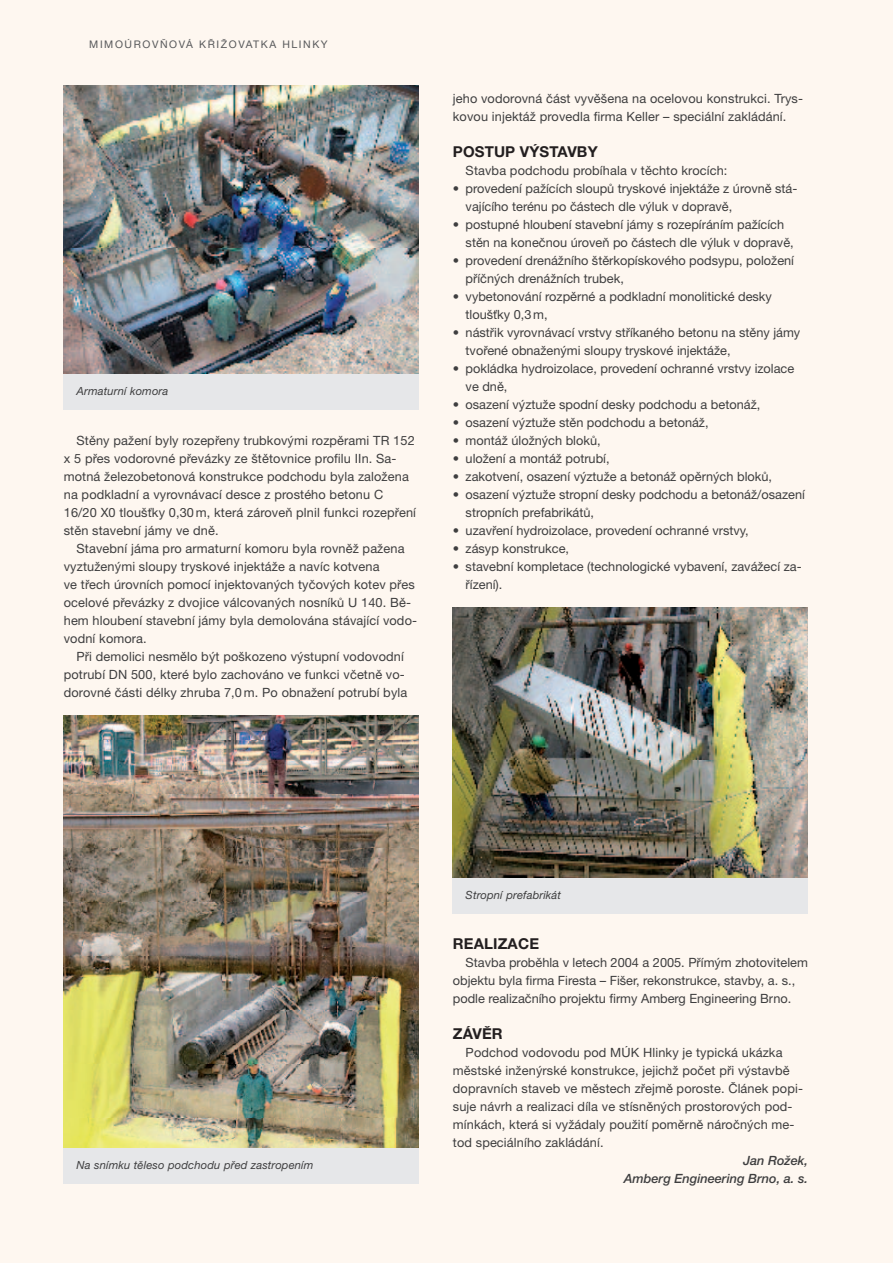
<style>
.page{position:relative;width:893px;height:1263px;background:#fef7f0}
.page>*{position:absolute;margin:0;border:0;box-sizing:border-box;transform-origin:0 0}
.t1{font:700 15px "Helvetica Neue CE";letter-spacing:.01em;color:#231f20}
.t2{font:12.75px/18px "Helvetica Neue CE";letter-spacing:.01em;color:#3e3e3f}
.t3{font:italic 500 12.75px/18px "Helvetica Neue CE";color:#3e3e3f;text-align:right}
.t4{font:italic 11.25px "Helvetica Neue CE";letter-spacing:.01em;color:#3e3e3f}
.t5{font:10.5px "Helvetica Neue CE";letter-spacing:.15em;color:#57585a}
</style>
<div class="page">
<div style="left:64px;top:715px;width:355px;height:468px;background:#e6e7e9"></div>
<div style="left:453px;top:607px;width:355px;height:306px;background:#e6e7e9"></div>
<div style="left:64px;top:85px;width:355px;height:324px;background:#e6e7e9"></div>
<img style="left:64px;top:715px;width:355px;height:432px">
<img style="left:453px;top:607px;width:355px;height:270px">
<img style="left:64px;top:85px;width:355px;height:288px">
<p class="t5" style="left:89px;top:41px;width:240px">MIMOÚROVŇOVÁ KŘIŽOVATKA HLINKY</p>
<p class="t4" style="left:77px;top:387px;width:93px">Armaturní komora</p>
<p class="t2" style="left:64px;top:433px;width:354px;text-indent:13px">Stěny pažení byly rozepřeny trubkovými rozpěrami TR 152 x 5 přes vodorovné převázky ze štětovnice profilu IIn. Sa&shy;motná železobetonová konstrukce podchodu byla založena na podkladní a vyrovnávací desce z prostého betonu C 16/20 X0 tloušťky 0,30 m, která zároveň plnil funkci rozepření stěn stavební jámy ve dně.</p>
<p class="t2" style="left:64px;top:541px;width:355px;text-indent:13px">Stavební jáma pro armaturní komoru byla rovněž pažena vyztuženými sloupy tryskové injektáže a navíc kotvena<br>ve třech úrovních pomocí injektovaných tyčových kotev přes ocelové převázky z dvojice válcovaných nosníků U 140. Bě&shy;hem hloubení stavební jámy byla demolována stávající vodo&shy;vodní komora.</p>
<p class="t2" style="left:64px;top:649px;width:345px;text-indent:13px">Při demolici nesmělo být poškozeno výstupní vodovodní potrubí DN 500, které bylo zachováno ve funkci včetně vo&shy;dorovné části délky zhruba 7,0 m. Po obnažení potrubí byla</p>
<p class="t2" style="left:453px;top:91px;width:352px">jeho vodorovná část vyvěšena na ocelovou konstrukci. Trys&shy;kovou injektáž provedla firma Keller – speciální zakládání.</p>
<p class="t1" style="left:453px;top:146px;width:146px">POSTUP VÝSTAVBY</p>
<p class="t2" style="left:466px;top:163px;width:263px">Stavba podchodu probíhala v těchto krocích:</p>
<p class="t2" style="left:466px;top:181px;width:333px;text-indent:-13px">• provedení pažících sloupů tryskové injektáže z úrovně stá&shy;vajícího terénu po částech dle výluk v dopravě,</p>
<p class="t2" style="left:466px;top:217px;width:330px;text-indent:-13px">• postupné hloubení stavební jámy s rozepíráním pažících stěn na konečnou úroveň po částech dle výluk v dopravě,</p>
<p class="t2" style="left:466px;top:253px;width:330px;text-indent:-13px">• provedení drenážního štěrkopískového podsypu, položení příčných drenážních trubek,</p>
<p class="t2" style="left:466px;top:289px;width:308px;text-indent:-13px">• vybetonování rozpěrné a podkladní monolitické desky tloušťky 0,3 m,</p>
<p class="t2" style="left:466px;top:325px;width:336px;text-indent:-13px">• nástřik vyrovnávací vrstvy stříkaného betonu na stěny jámy tvořené obnaženými sloupy tryskové injektáže,</p>
<p class="t2" style="left:466px;top:361px;width:330px;text-indent:-13px">• pokládka hydroizolace, provedení ochranné vrstvy izolace ve dně,</p>
<p class="t2" style="left:453px;top:397px;width:309px">• osazení výztuže spodní desky podchodu a betonáž,</p>
<p class="t2" style="left:453px;top:415px;width:257px">• osazení výztuže stěn podchodu a betonáž,</p>
<p class="t2" style="left:453px;top:433px;width:149px">• montáž úložných bloků,</p>
<p class="t2" style="left:453px;top:451px;width:158px">• uložení a montáž potrubí,</p>
<p class="t2" style="left:453px;top:469px;width:321px">• zakotvení, osazení výztuže a betonáž opěrných bloků,</p>
<p class="t2" style="left:466px;top:487px;width:341px;text-indent:-13px">• osazení výztuže stropní desky podchodu a betonáž/osazení stropních prefabrikátů,</p>
<p class="t2" style="left:453px;top:523px;width:297px">• uzavření hydroizolace, provedení ochranné vrstvy,</p>
<p class="t2" style="left:453px;top:541px;width:118px">• zásyp konstrukce,</p>
<p class="t2" style="left:466px;top:559px;width:337px;text-indent:-13px">• stavební kompletace (technologické vybavení, zavážecí za&shy;řízení).</p>
<p class="t4" style="left:77px;top:1161px;width:238px">Na snímku těleso podchodu před zastropením</p>
<p class="t4" style="left:466px;top:891px;width:97px">Stropní prefabrikát</p>
<p class="t1" style="left:453px;top:938px;width:88px">REALIZACE</p>
<p class="t2" style="left:453px;top:955px;width:356px;text-indent:13px">Stavba proběhla v letech 2004 a 2005. Přímým zhotovitelem objektu byla firma Firesta – Fišer, rekonstrukce, stavby, a. s., podle realizačního projektu firmy Amberg Engineering Brno.</p>
<p class="t1" style="left:453px;top:1028px;width:51px">ZÁVĚR</p>
<p class="t2" style="left:453px;top:1045px;width:352px;text-indent:13px">Podchod vodovodu pod MÚK Hlinky je typická ukázka městské inženýrské konstrukce, jejichž počet při výstavbě dopravních staveb ve městech zřejmě poroste. Článek popi&shy;suje návrh a realizaci díla ve stísněných prostorových pod&shy;mínkách, která si vyžádaly použití poměrně náročných me&shy;tod speciálního zakládání.</p>
<p class="t3" style="left:624px;top:1153px;width:186px">Jan Rožek,<br>Amberg Engineering Brno, a. s.</p>
</div>
